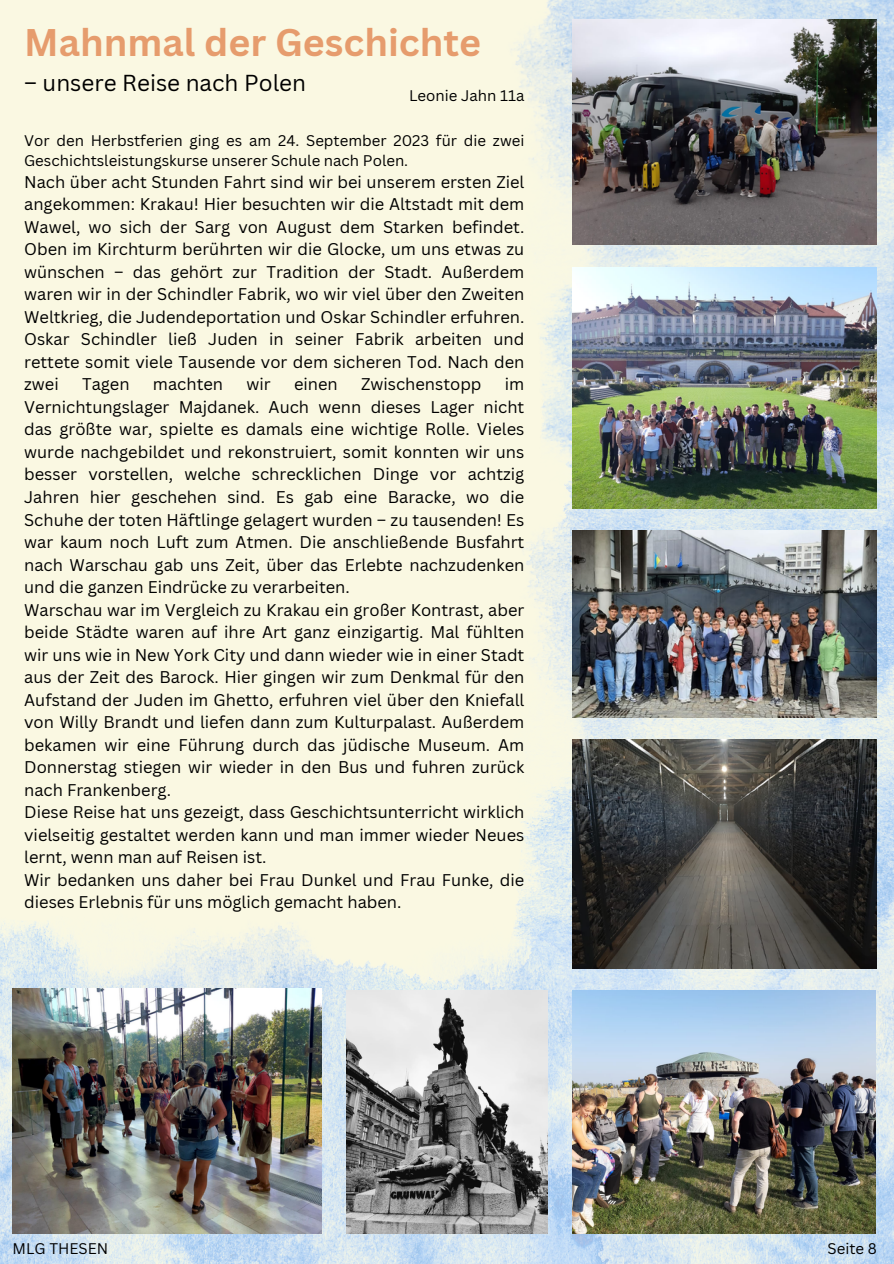
<style>
.page{position:relative;width:894px;height:1264px;background:#fff}
.page>*{position:absolute;margin:0;border:0;box-sizing:border-box;transform-origin:0 0}
.t1{font:700 37.5px "Canva Sans";color:#e69c6d}
.t2{font:22.5px "Canva Sans";color:#000}
.t3{font:16.5px/22.5px "Canva Sans";color:#000;text-align:justify}
.t4{font:15px/20.2px "Canva Sans";color:#000}
</style>
<div class="page">
<div style="left:0;top:0;width:893px;height:1263px;background:#faf8e2"></div>
<img style="left:648px;top:1008px;width:245px;height:255px">
<img style="left:0;top:921px;width:648px;height:342px">
<img style="left:500px;top:508px;width:393px;height:500px">
<img style="left:511px;top:0;width:382px;height:508px">
<img style="left:572px;top:19px;width:304px;height:225px">
<img style="left:572px;top:739px;width:304px;height:229px">
<img style="left:572px;top:530px;width:304px;height:187px">
<img style="left:572px;top:990px;width:303px;height:242px">
<img style="left:13px;top:988px;width:308px;height:244px">
<img style="left:346px;top:990px;width:201px;height:243px">
<img style="left:572px;top:267px;width:304px;height:241px">
<h2 class="t1" style="left:24px;top:16px;width:458px">Mahnmal der Geschichte</h2>
<h2 class="t2" style="left:24px;top:67px;width:283px">– unsere Reise nach Polen</h2>
<p class="t4" style="left:409px;top:85px;width:117px">Leonie Jahn 11a</p>
<p class="t4" style="left:24px;top:130px;width:501px">Vor den Herbstferien ging es am 24. September 2023 für die zwei<br>Geschichtsleistungskurse unserer Schule nach Polen.</p>
<p class="t3" style="left:24px;top:170px;width:501px">Nach über acht Stunden Fahrt sind wir bei unserem ersten Ziel angekommen: Krakau! Hier besuchten wir die Altstadt mit dem Wawel, wo sich der Sarg von August dem Starken befindet.<br>Oben im Kirchturm berührten wir die Glocke, um uns etwas zu wünschen – das gehört zur Tradition der Stadt. Außerdem waren wir in der Schindler Fabrik, wo wir viel über den Zweiten Weltkrieg, die Judendeportation und Oskar Schindler erfuhren.<br>Oskar Schindler ließ Juden in seiner Fabrik arbeiten und rettete somit viele Tausende vor dem sicheren Tod. Nach den zwei</p>
<p class="t3" style="left:24px;top:373px;width:501px;text-indent:480px">im Vernichtungslager Majdanek. Auch wenn dieses Lager nicht das größte war, spielte es damals eine wichtige Rolle. Vieles wurde nachgebildet und rekonstruiert, somit konnten wir uns besser vorstellen, welche schrecklichen Dinge vor achtzig Jahren hier geschehen sind. Es gab eine Baracke, wo die Schuhe der toten Häftlinge gelagert wurden – zu tausenden! Es war kaum noch Luft zum Atmen. Die anschließende Busfahrt nach Warschau gab uns Zeit, über das Erlebte nachzudenken und die ganzen Eindrücke zu verarbeiten.</p>
<p class="t3" style="left:24px;top:598px;width:501px">Warschau war im Vergleich zu Krakau ein großer Kontrast, aber beide Städte waren auf ihre Art ganz einzigartig. Mal fühlten wir uns wie in New York City und dann wieder wie in einer Stadt aus der Zeit des Barock. Hier gingen wir zum Denkmal für den Aufstand der Juden im Ghetto, erfuhren viel über den Kniefall von Willy Brandt und liefen dann zum Kulturpalast. Außerdem bekamen wir eine Führung durch das jüdische Museum. Am Donnerstag stiegen wir wieder in den Bus und fuhren zurück nach Frankenberg.</p>
<p class="t3" style="left:24px;top:800px;width:501px">Diese Reise hat uns gezeigt, dass Geschichtsunterricht wirklich vielseitig gestaltet werden kann und man immer wieder Neues lernt, wenn man auf Reisen ist.</p>
<p class="t3" style="left:24px;top:868px;width:501px">Wir bedanken uns daher bei Frau Dunkel und Frau Funke, die dieses Erlebnis für uns möglich gemacht haben.</p>
<p class="t3" style="left:82px;top:373px;width:49px">Tagen</p>
<p class="t3" style="left:153px;top:373px;width:72px">machten</p>
<p class="t3" style="left:246px;top:373px;width:26px">wir</p>
<p class="t3" style="left:294px;top:373px;width:45px">einen</p>
<p class="t3" style="left:361px;top:373px;width:122px">Zwischenstopp</p>
<p class="t4" style="left:13px;top:1237px;width:97px">MLG THESEN</p>
<p class="t4" style="left:827px;top:1237px;width:51px">Seite 8</p>
</div>
